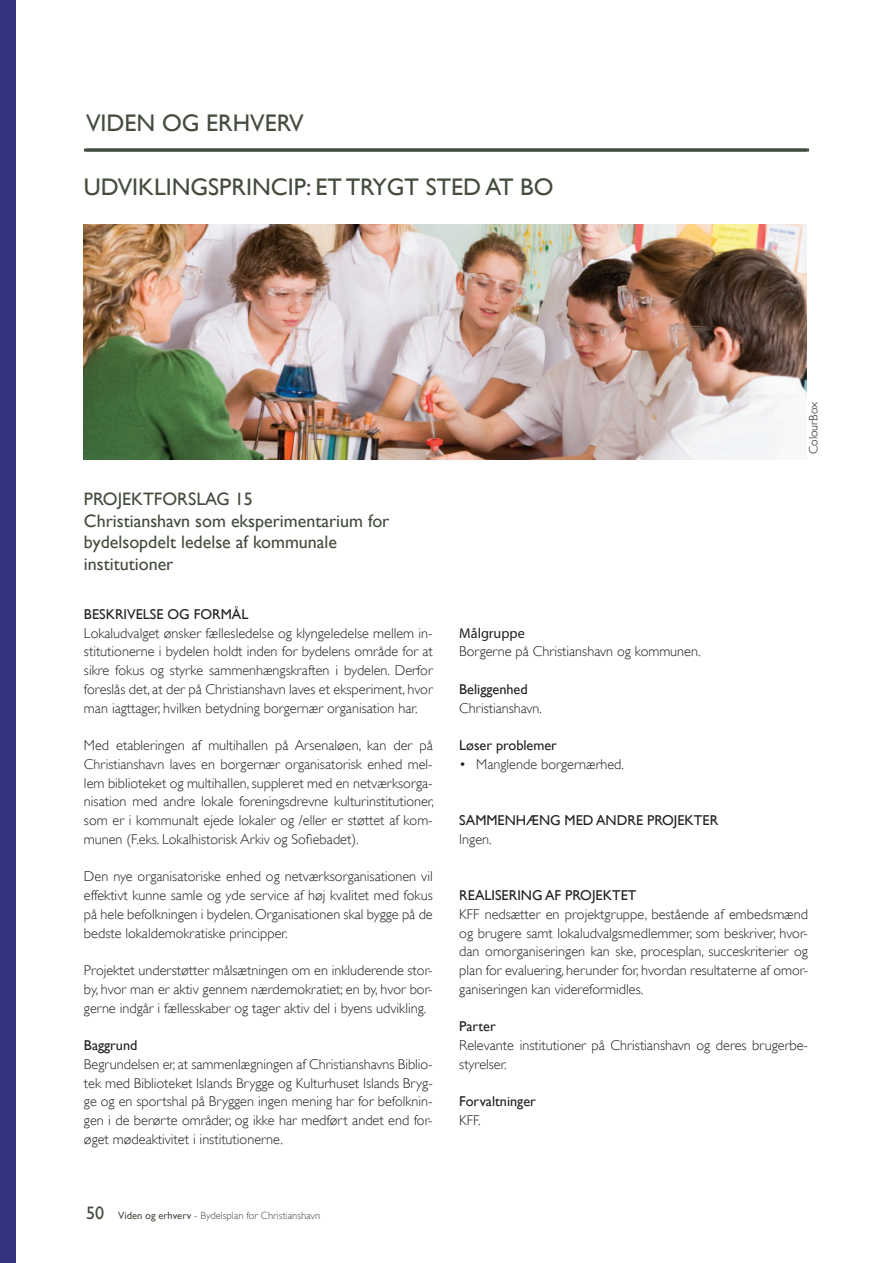
<style>
.page{position:relative;width:893px;height:1263px;background:#fff}
.page>*{position:absolute;margin:0;border:0;box-sizing:border-box;transform-origin:0 0}
.t1{font:24px "Gill Sans";color:#434c3d}
.t2{font:18px/21.6px "Gill Sans";color:#434c3d}
.t3{font:300 14.25px/18.8px "Gill Sans";color:#231f20;text-align:justify}
.t4{font:14.25px "Gill Sans";color:#231f20}
.t5{font:14.25px "Myriad Pro";color:#231f20}
.t6{font:300 12px "Gill Sans";color:#231f20}
.t7{font:300 10.5px "Gill Sans";color:#434c3d}
.s1{font-weight:400;font-size:18px}
.s2{font-weight:400}
</style>
<div class="page">
<hr style="left:84px;top:149px;width:723px;height:3px;background:#434c3d">
<div style="left:0;top:0;width:15px;height:1263px;background:#333481"></div>
<img style="left:84px;top:225px;width:723px;height:235px">
<h1 class="t1" style="left:86px;top:113px;width:219px">VIDEN OG ERHVERV</h1>
<h1 class="t1" style="left:84px;top:177px;width:471px">UDVIKLINGSPRINCIP: ET TRYGT STED AT BO</h1>
<p class="t6" style="left:808px;top:454px;width:53px;rotate:-90deg">ColourBox</p>
<p class="t2" style="left:84px;top:490px;width:307px">PROJEKTFORSLAG 15<br>Christianshavn som eksperimentarium for bydelsopdelt ledelse af kommunale institutioner</p>
<p class="t4" style="left:84px;top:608px;width:166px">BESKRIVELSE OG FORMÅL</p>
<p class="t3" style="left:84px;top:624px;width:350px">Lokaludvalget ønsker fællesledelse og klyngeledelse mellem in&shy;stitutionerne i bydelen holdt inden for bydelens område for at sikre fokus og styrke sammenhængskraften i bydelen. Derfor foreslås det, at der på Christianshavn laves et eksperiment, hvor man iagttager, hvilken betydning borgernær organisation har.</p>
<p class="t3" style="left:84px;top:737px;width:351px">Med etableringen af multihallen på Arsenaløen, kan der på Christianshavn laves en borgernær organisatorisk enhed mel&shy;lem biblioteket og multihallen, suppleret med en netværksorga&shy;nisation med andre lokale foreningsdrevne kulturinstitutioner, som er i kommunalt ejede lokaler og /eller er støttet af kom&shy;munen (F.eks. Lokalhistorisk Arkiv og Sofiebadet).</p>
<p class="t3" style="left:84px;top:868px;width:350px">Den nye organisatoriske enhed og netværksorganisationen vil effektivt kunne samle og yde service af høj kvalitet med fokus på hele befolkningen i bydelen. Organisationen skal bygge på de bedste lokaldemokratiske principper.</p>
<p class="t3" style="left:84px;top:962px;width:350px">Projektet understøtter målsætningen om en inkluderende stor&shy;by, hvor man er aktiv gennem nærdemokratiet; en by, hvor bor&shy;gerne indgår i fællesskaber og tager aktiv del i byens udvikling.</p>
<p class="t4" style="left:84px;top:1039px;width:55px">Baggrund</p>
<p class="t3" style="left:84px;top:1056px;width:350px">Begrundelsen er, at sammenlægningen af Christianshavns Biblio&shy;tek med Biblioteket Islands Brygge og Kulturhuset Islands Bryg&shy;ge og en sportshal på Bryggen ingen mening har for befolknin&shy;gen i de berørte områder, og ikke har medført andet end for&shy;øget mødeaktivitet i institutionerne.</p>
<p class="t7" style="left:86px;top:1211px;width:236px"><span class="s1">50</span> <span class="s2">Viden og erhverv</span> - Bydelsplan for Christianshavn</p>
<p class="t5" style="left:459px;top:627px;width:67px">Målgruppe</p>
<p class="t3" style="left:459px;top:643px;width:243px">Borgerne på Christianshavn og kommunen.</p>
<p class="t4" style="left:459px;top:683px;width:70px">Beliggenhed</p>
<p class="t3" style="left:459px;top:699px;width:84px">Christianshavn.</p>
<p class="t4" style="left:459px;top:739px;width:99px">Løser problemer</p>
<p class="t3" style="left:459px;top:756px;width:166px">ï Manglende borgernærhed.</p>
<p class="t4" style="left:459px;top:814px;width:260px">SAMMENHÆNG MED ANDRE PROJEKTER</p>
<p class="t3" style="left:459px;top:831px;width:34px">Ingen.</p>
<p class="t4" style="left:459px;top:889px;width:179px">REALISERING AF PROJEKTET</p>
<p class="t3" style="left:459px;top:906px;width:350px">KFF nedsætter en projektgruppe, bestående af embedsmænd og brugere samt lokaludvalgsmedlemmer, som beskriver, hvor&shy;dan omorganiseringen kan ske, procesplan, succeskriterier og plan for evaluering, herunder for, hvordan resultaterne af omor&shy;ganiseringen kan videreformidles.</p>
<p class="t4" style="left:459px;top:1021px;width:38px">Parter</p>
<p class="t3" style="left:459px;top:1037px;width:350px">Relevante institutioner på Christianshavn og deres brugerbe&shy;styrelser.</p>
<p class="t4" style="left:459px;top:1096px;width:78px">Forvaltninger</p>
<p class="t3" style="left:459px;top:1112px;width:23px">KFF.</p>
</div>
